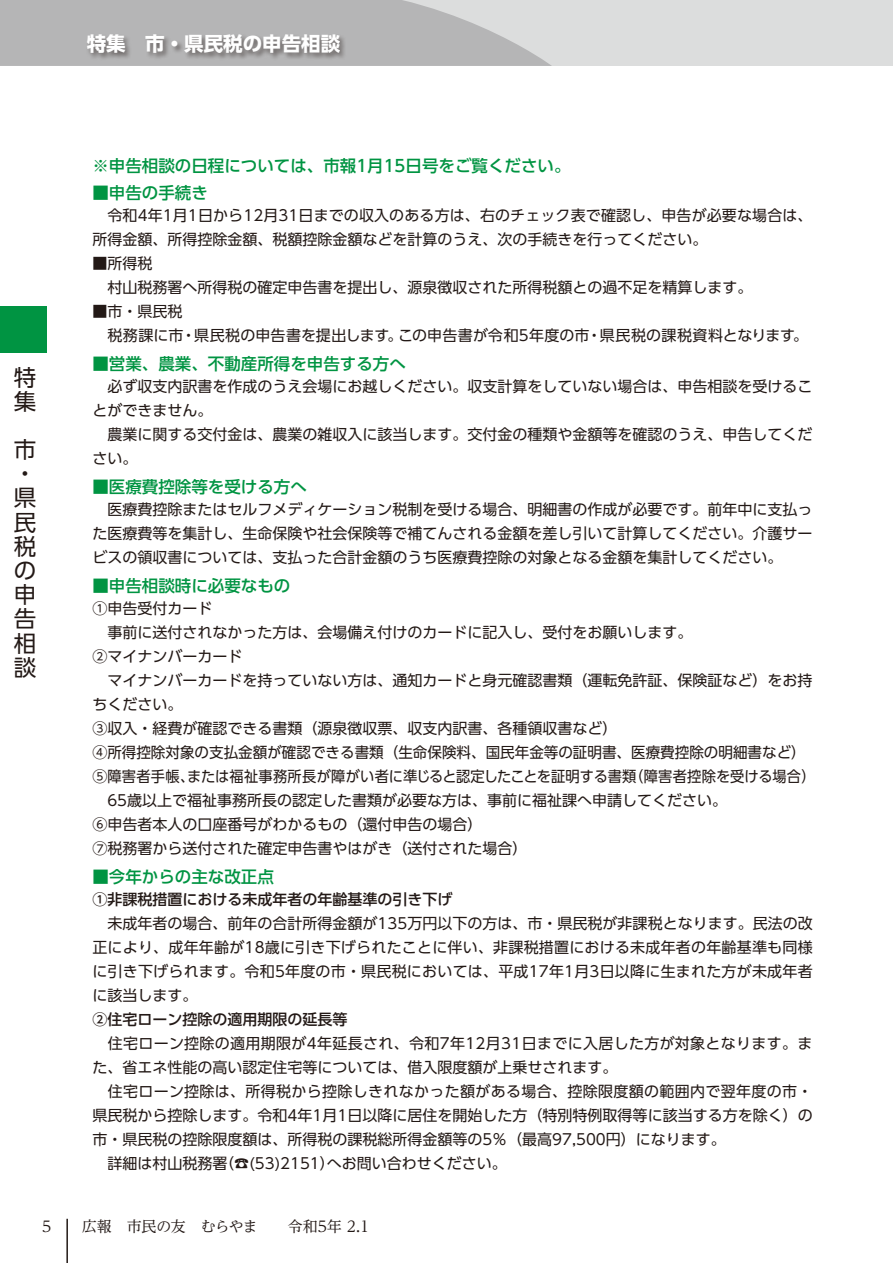
<style>
.page{position:relative;width:893px;height:1263px;background:#fff}
.page>*{position:absolute;margin:0;border:0;box-sizing:border-box;transform-origin:0 0}
.t1{font:22.5px/24.2px "UD Shin Go Pro";color:#231916;text-align:justify}
.t2{font:700 19.5px "UD Shin Go Pro";color:#fff}
.t3{font:500 16.5px "UD Shin Go Pro";color:#009442}
.t4{font:15px/24px "UD Shin Go Pro";color:#231916}
.t5{font:15px "UD Shin Go Pro";letter-spacing:.02em;color:#231916}
.t6{font:15px "UD Shin Go Pro";color:#231916;scale:.95 1}
.t7{font:500 15px "UD Shin Go Pro";color:#231916}
.t8{font:15px "UD Reimin Pro";letter-spacing:-.01em;color:#231916}
</style>
<div class="page">
<div style="left:0;top:306px;width:47px;height:47px;background:#009442"></div>
<hr style="left:66px;top:1219px;width:2px;height:44px;background:#231916">
<div style="left:0;top:0;width:893px;height:66px;background:#dcdddd"></div>
<svg style="left:0;top:0;width:552px;height:66px;background:#bababb"></svg>
<div style="left:86px;top:33px;width:261px;height:28px;background:#231916;opacity:.5"></div>
<h2 class="t2" style="left:87px;top:28px;width:255px">特集　市・県民税の申告相談</h2>
<h1 class="t1" style="left:14px;top:364px;width:23px">特集</h1>
<h1 class="t1" style="left:14px;top:437px;width:23px">市</h1>
<h1 class="t1" style="left:14px;top:461px;width:15px">・</h1>
<h1 class="t1" style="left:14px;top:485px;width:24px">県民税の申告相談</h1>
<p class="t8" style="left:42px;top:1214px;width:11px">5</p>
<p class="t3" style="left:92px;top:152px;width:480px">※申告相談の日程については、市報1月15日号をご覧ください。</p>
<p class="t3" style="left:92px;top:179px;width:117px">■申告の手続き</p>
<p class="t4" style="left:92px;top:203px;width:722px">　令和4年1月1日から12月31日までの収入のある方は、右のチェック表で確認し、申告が必要な場合は、所得金額、所得控除金額、税額控除金額などを計算のうえ、次の手続きを行ってください。</p>
<p class="t4" style="left:92px;top:251px;width:662px">■所得税<br>　村山税務署へ所得税の確定申告書を提出し、源泉徴収された所得税額との過不足を精算します。</p>
<p class="t4" style="left:92px;top:299px;width:92px">■市・県民税</p>
<p class="t4" style="left:587px;top:323px;width:223px">・県民税の課税資料となります。</p>
<p class="t4" style="left:398px;top:323px;width:193px">この申告書が令和5年度の市</p>
<p class="t4" style="left:92px;top:323px;width:93px">　税務課に市</p>
<p class="t3" style="left:92px;top:350px;width:315px">■営業、農業、不動産所得を申告する方へ</p>
<p class="t4" style="left:92px;top:374px;width:721px">　必ず収支内訳書を作成のうえ会場にお越しください。収支計算をしていない場合は、申告相談を受けることができません。<br>　農業に関する交付金は、農業の雑収入に該当します。交付金の種類や金額等を確認のうえ、申告してください。</p>
<p class="t3" style="left:92px;top:473px;width:216px">■医療費控除等を受ける方へ</p>
<p class="t4" style="left:92px;top:497px;width:721px;text-align:justify">　医療費控除またはセルフメディケーション税制を受ける場合、明細書の作成が必要です。前年中に支払った医療費等を集計し、生命保険や社会保険等で補てんされる金額を差し引いて計算してください。介護サービスの領収書については、支払った合計金額のうち医療費控除の対象となる金額を集計してください。</p>
<p class="t3" style="left:92px;top:572px;width:200px">■申告相談時に必要なもの</p>
<p class="t4" style="left:92px;top:596px;width:122px">①申告受付カード</p>
<p class="t4" style="left:92px;top:620px;width:602px">　事前に送付されなかった方は、会場備え付けのカードに記入し、受付をお願いします。</p>
<p class="t4" style="left:92px;top:644px;width:152px">②マイナンバーカード</p>
<p class="t4" style="left:92px;top:668px;width:721px">　マイナンバーカードを持っていない方は、通知カードと身元確認書類（運転免許証、保険証など）をお持</p>
<p class="t4" style="left:92px;top:692px;width:92px">ちください。</p>
<p class="t4" style="left:92px;top:716px;width:527px">③収入・経費が確認できる書類（源泉徴収票、収支内訳書、各種領収書など(</p>
<p class="t4" style="left:92px;top:740px;width:715px">④所得控除対象の支払金額が確認できる書類（生命保険料、国民年金等の証明書、医療費控除の明細書など(</p>
<p class="t6" style="left:629px;top:764px;width:198px">（障害者控除を受ける場合(</p>
<p class="t4" style="left:181px;top:323px;width:223px">・県民税の申告書を提出します。</p>
<p class="t6" style="left:187px;top:764px;width:474px">または福祉事務所長が障がい者に準じると認定したことを証明する書類</p>
<p class="t4" style="left:92px;top:764px;width:636px">⑤障害者手帳、<br>　65歳以上で福祉事務所長の認定した書類が必要な方は、事前に福祉課へ申請してください。<br>⑥申告者本人の口座番号がわかるもの（還付申告の場合(<br>⑦税務署から送付された確定申告書やはがき（送付された場合(</p>
<p class="t3" style="left:92px;top:863px;width:183px">■今年からの主な改正点</p>
<p class="t7" style="left:92px;top:887px;width:362px">①非課税措置における未成年者の年齢基準の引き下げ</p>
<p class="t4" style="left:92px;top:911px;width:722px;text-align:justify">　未成年者の場合、前年の合計所得金額が135万円以下の方は、市・県民税が非課税となります。民法の改正により、成年年齢が18歳に引き下げられたことに伴い、非課税措置における未成年者の年齢基準も同様に引き下げられます。令和5年度の市・県民税においては、平成17年1月3日以降に生まれた方が未成年者に該当します。</p>
<p class="t7" style="left:92px;top:1007px;width:257px">②住宅ローン控除の適用期限の延長等</p>
<p class="t5" style="left:92px;top:1031px;width:722px">　住宅ローン控除の適用期限が4年延長され、令和7年12月31日までに入居した方が対象となります。ま</p>
<p class="t4" style="left:92px;top:1055px;width:527px">た、省エネ性能の高い認定住宅等については、借入限度額が上乗せされます。</p>
<p class="t5" style="left:92px;top:1079px;width:722px">　住宅ローン控除は、所得税から控除しきれなかった額がある場合、控除限度額の範囲内で翌年度の市・</p>
<p class="t4" style="left:92px;top:1103px;width:722px">県民税から控除します。令和4年1月1日以降に居住を開始した方（特別特例取得等に該当する方を除く）の</p>
<p class="t4" style="left:92px;top:1127px;width:635px">市・県民税の控除限度額は、所得税の課税総所得金額等の5％（最高97,500円）になります。</p>
<p class="t4" style="left:327px;top:1151px;width:181px">へお問い合わせください。</p>
<p class="t4" style="left:219px;top:1151px;width:117px">（☎(53)2151）</p>
<p class="t4" style="left:92px;top:1151px;width:137px">　詳細は村山税務署</p>
<p class="t8" style="left:82px;top:1214px;width:289px">広報　市民の友　むらやま　　令和5年 2.1</p>
</div>
